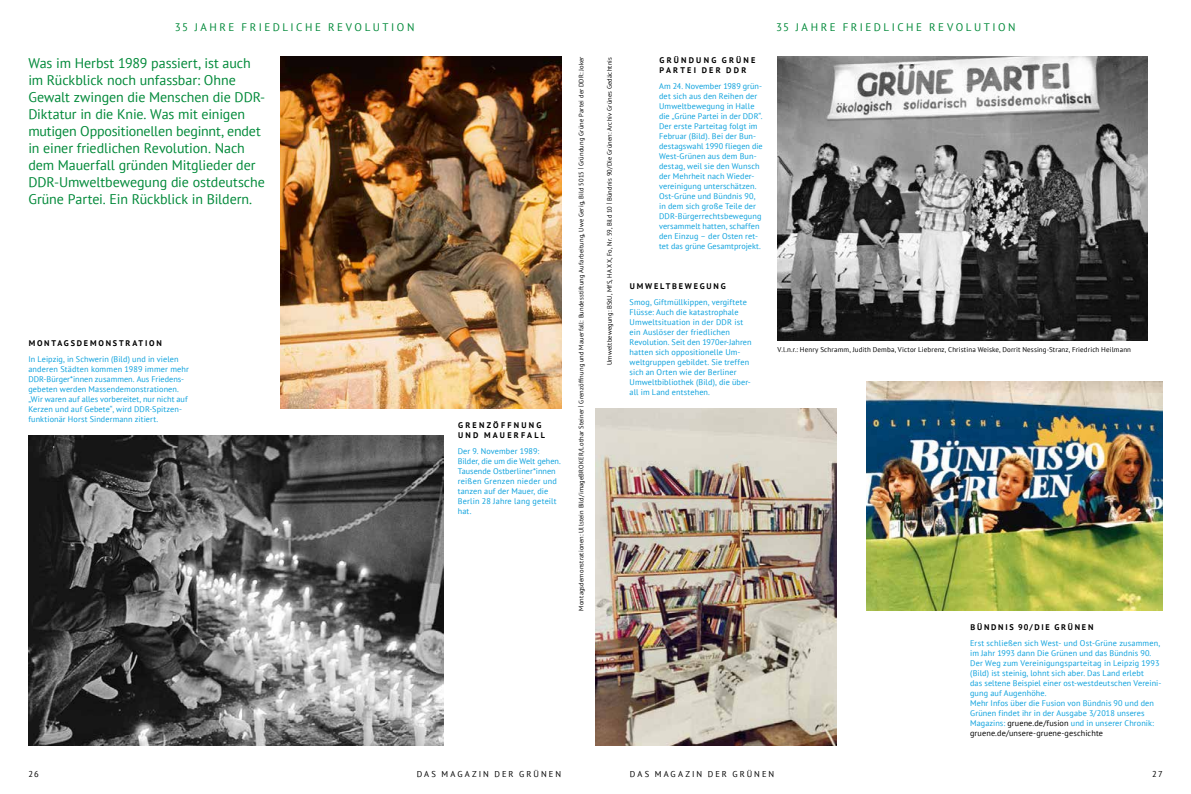
<style>
.page{position:relative;width:1191px;height:794px;background:#fff}
.page>*{position:absolute;margin:0;border:0;box-sizing:border-box;transform-origin:0 0}
.t1{font:14px/17px "PT Sans";letter-spacing:-.005em;color:#008939}
.t2{font:11px "PT Sans";letter-spacing:.23em;color:#008939}
.t3{font:8.5px "PT Sans";letter-spacing:.24em;color:#000}
.t4{font:8.2px/10px "PT Sans";letter-spacing:.01em;color:#0ba1dd}
.t5{font:700 8.2px "PT Sans";letter-spacing:.225em;color:#000}
.t6{font:700 8.2px/10px "PT Sans";letter-spacing:.275em;color:#000}
.EU_BU_Copy_PT_Sans_7pt{font:7px "PT Sans";letter-spacing:.02em;color:#000}
._00_Fotocredit_PT_6_5_8{font:6.5px "PT Sans";letter-spacing:.02em;color:#000}
.s1{color:#000}
</style>
<div class="page">
<img style="left:777px;top:57px;width:370px;height:283px">
<img style="left:28px;top:435px;width:415px;height:310px">
<img style="left:280px;top:57px;width:281px;height:351px">
<img style="left:595px;top:408px;width:242px;height:338px">
<img style="left:866px;top:381px;width:296px;height:229px">
<p class="t2" style="left:175px;top:20px;width:241px">35 JAHRE FRIEDLICHE REVOLUTION</p>
<p class="t2" style="left:776px;top:20px;width:241px">35 JAHRE FRIEDLICHE REVOLUTION</p>
<p class="t1" style="left:28px;top:54px;width:238px">Was im Herbst 1989 passiert, ist auch im Rückblick noch unfassbar: Ohne Gewalt zwingen die Menschen die DDR-Diktatur in die Knie. Was mit einigen mutigen Oppositionellen beginnt, endet in einer friedlichen Revolution. Nach dem Mauerfall gründen Mitglieder der DDR-Umweltbewegung die ostdeutsche Grüne Partei. Ein Rückblick in Bildern.</p>
<p class="t5" style="left:29px;top:338px;width:135px">MONTAGSDEMONSTRATION</p>
<p class="t4" style="left:28px;top:353px;width:162px">In Leipzig, in Schwerin (Bild) und in vielen anderen Städten kommen 1989 immer mehr DDR-Bürger*innen zusammen. Aus Friedens&shy;gebeten werden Massendemonstrationen. „Wir waren auf alles vorbereitet, nur nicht auf Kerzen und auf Gebete“, wird DDR-Spitzen&shy;funktionär Horst Sindermann zitiert.</p>
<p class="t6" style="left:458px;top:420px;width:88px">GRENZÖFFNUNG<br>UND MAUERFALL</p>
<p class="t4" style="left:458px;top:445px;width:105px">Der 9. November 1989:<br>Bilder, die um die Welt gehen.<br>Tausende Ostberliner*innen reißen Grenzen nieder und tanzen auf der Mauer, die<br>Berlin 28 Jahre lang geteilt hat.</p>
<p class="_00_Fotocredit_PT_6_5_8" style="left:577px;top:610px;width:555px;rotate:-90deg">Montagsdemonstrationen: Ullstein Bild/imageBROKER/Lothar Steiner | Grenzöffnung und Mauerfall: Bundesstiftung Aufarbeitung, Uwe Gerig, Bild 5015 | Gründung Grüne Partei der DDR: Joker</p>
<p class="_00_Fotocredit_PT_6_5_8" style="left:605px;top:365px;width:309px;rotate:-90deg">Umweltbewegung: BStU, MfS, HA XX, Fo, Nr. 59, Bild 10 | Bündnis 90/Die Grünen: Archiv Grünes Gedächtnis</p>
<p class="t6" style="left:659px;top:55px;width:98px">GRÜNDUNG GRÜNE<br>PARTEI DER DDR</p>
<p class="t4" style="left:659px;top:80px;width:105px">Am 24. November 1989 grün&shy;det sich aus den Reihen der<br>Umweltbewegung in Halle die „Grüne Partei in der DDR“.<br>Der erste Parteitag folgt im<br>Februar (Bild). Bei der Bun&shy;destagswahl 1990 fliegen die<br>West-Grünen aus dem Bun&shy;destag, weil sie den Wunsch der Mehrheit nach Wieder&shy;vereinigung unterschätzen.<br>Ost-Grüne und Bündnis 90, in dem sich große Teile der<br>DDR-Bürgerrechtsbewegung versammelt hatten, schaffen den Einzug – der Osten ret&shy;tet das grüne Gesamtprojekt.</p>
<p class="t5" style="left:630px;top:281px;width:97px">UMWELTBEWEGUNG</p>
<p class="t4" style="left:629px;top:296px;width:123px">Smog, Giftmüllkippen, vergiftete<br>Flüsse: Auch die katastrophale<br>Umweltsituation in der DDR ist ein Auslöser der friedlichen<br>Revolution. Seit den 1970er-Jahren hatten sich oppositionelle Um&shy;weltgruppen gebildet. Sie treffen sich an Orten wie der Berliner<br>Umweltbibliothek (Bild), die über&shy;all im Land entstehen.</p>
<p class="EU_BU_Copy_PT_Sans_7pt" style="left:777px;top:344px;width:355px">V.l.n.r.: Henry Schramm, Judith Demba, Victor Liebrenz, Christina Weiske, Dorrit Nessing-Stranz, Friedrich Heilmann</p>
<p class="t5" style="left:970px;top:622px;width:124px">BÜNDNIS 90/DIE GRÜNEN</p>
<p class="t4" style="left:970px;top:638px;width:192px">Erst schließen sich West- und Ost-Grüne zusammen,</p>
<p class="t4" style="left:970px;top:648px;width:183px">im Jahr 1993 dann Die Grünen und das Bündnis 90.</p>
<p class="t4" style="left:970px;top:658px;width:191px">Der Weg zum Vereinigungsparteitag in Leipzig 1993</p>
<p class="t4" style="left:970px;top:668px;width:193px">(Bild) ist steinig, lohnt sich aber. Das Land erlebt<br>das seltene Beispiel einer ost-westdeutschen Vereini&shy;gung auf Augenhöhe.</p>
<p class="t4" style="left:970px;top:698px;width:185px">Mehr Infos über die Fusion von Bündnis 90 und den Grünen findet ihr in der Ausgabe 3/2018 unseres Magazins: <span class="s1">gruene.de/fusion</span> und in unserer Chronik: <span class="s1">gruene.de/unsere-gruene-geschichte</span></p>
<p class="t3" style="left:28px;top:768px;width:12px">26</p>
<p class="t3" style="left:417px;top:768px;width:146px">DAS MAGAZIN DER GRÜNEN</p>
<p class="t3" style="left:630px;top:768px;width:146px">DAS MAGAZIN DER GRÜNEN</p>
<p class="t3" style="left:1152px;top:768px;width:12px">27</p>
</div>
